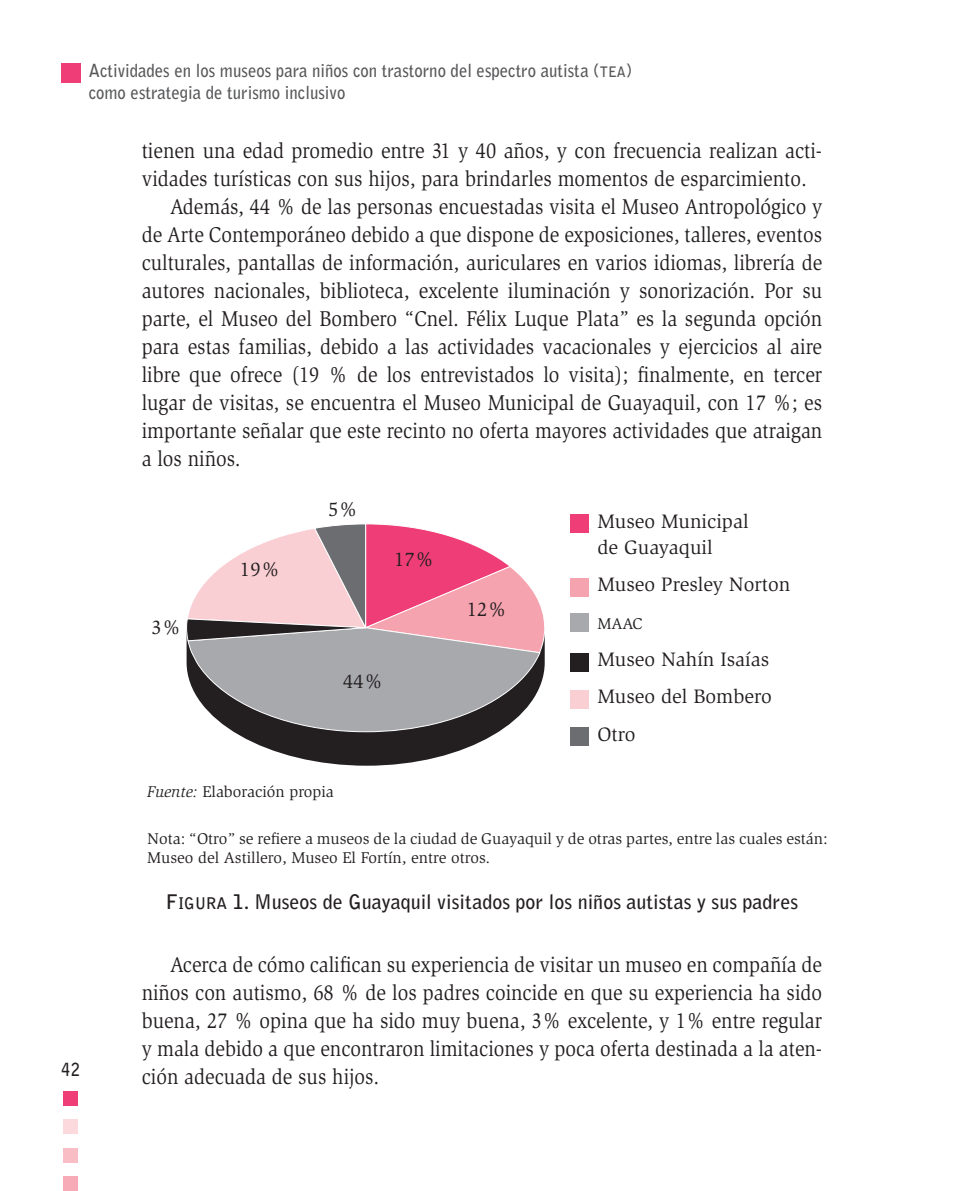
<style>
.page{position:relative;width:964px;height:1191px;background:#fff}
.page>*{position:absolute;margin:0;border:0;box-sizing:border-box;transform-origin:0 0}
.t1{font:22px/28px "Slimbach Std";color:#231f20;text-align:justify;scale:.9 1}
.t2{font:20px/37.4px "Slimbach Std";color:#231f20}
.t3{font:700 20px "Bell Gothic Std";color:#231f20}
.t4{font:700 18px/22px "Bell Gothic Std";color:#57585a;scale:.93 1}
.t5{font:700 18px "Bell Gothic Std";color:#231f20;scale:.87 1}
.t6{font:16px/19.2px "Slimbach Std";color:#231f20}
.t7{font:16px "Slimbach Std Book SC800";color:#231f20}
.s1{font-family:"Bell Gothic Std Bold SC800";font-weight:400;font-size:14.4px}
.s2{font-style:italic}
.s3{font-family:"Bell Gothic Std Bold SC800";font-weight:400}
.s4{font-family:"Bell Gothic Std Bold SC800";font-weight:400;font-size:16px}
</style>
<div class="page">
<div style="left:61px;top:63px;width:20px;height:20px;background:#ef3e77"></div>
<div style="left:64px;top:1091px;width:14px;height:14px;background:#ef3e77"></div>
<div style="left:64px;top:1176px;width:14px;height:15px;background:#f7abb7"></div>
<div style="left:64px;top:1119px;width:14px;height:15px;background:#fbd9dc"></div>
<div style="left:64px;top:1148px;width:14px;height:14px;background:#f8bdc5"></div>
<svg style="left:234px;top:732px;width:264px;height:33px"></svg>
<svg style="left:186px;top:524px;width:359px;height:208px;background:#c29fa9"></svg>
<div style="left:570px;top:514px;width:18px;height:19px;background:#ef3e77"></div>
<div style="left:570px;top:578px;width:18px;height:18px;background:#f6a3b0"></div>
<div style="left:570px;top:613px;width:18px;height:19px;background:#a8a9ad"></div>
<div style="left:570px;top:653px;width:18px;height:18px;background:#231f20"></div>
<div style="left:570px;top:690px;width:18px;height:18px;background:#facfd4"></div>
<div style="left:570px;top:727px;width:18px;height:18px;background:#6c6d70"></div>
<p class="t4" style="left:89px;top:59px;width:586px">Actividades en los museos para niños con trastorno del espectro autista (<span class="s1">TEA</span>) como estrategia de turismo inclusivo</p>
<p class="t1" style="left:142px;top:136px;width:757px">tienen una edad promedio entre 31 y 40 años, y con frecuencia realizan acti-</p>
<p class="t1" style="left:142px;top:164px;width:740px">vidades turísticas con sus hijos, para brindarles momentos de esparcimiento.</p>
<p class="t1" style="left:170px;top:192px;width:726px">Además, 44 % de las personas encuestadas visita el Museo Antropológico y</p>
<p class="t1" style="left:142px;top:220px;width:757px">de Arte Contemporáneo debido a que dispone de exposiciones, talleres, eventos</p>
<p class="t1" style="left:142px;top:248px;width:757px">culturales, pantallas de información, auriculares en varios idiomas, librería de</p>
<p class="t1" style="left:142px;top:276px;width:757px">autores nacionales, biblioteca, excelente iluminación y sonorización. Por su</p>
<p class="t1" style="left:142px;top:304px;width:757px">parte, el Museo del Bombero “Cnel. Félix Luque Plata” es la segunda opción</p>
<p class="t1" style="left:142px;top:332px;width:757px">para estas familias, debido a las actividades vacacionales y ejercicios al aire</p>
<p class="t1" style="left:142px;top:360px;width:757px">libre que ofrece (19 % de los entrevistados lo visita); finalmente, en tercer</p>
<p class="t1" style="left:142px;top:388px;width:757px">lugar de visitas, se encuentra el Museo Municipal de Guayaquil, con 17 %; es</p>
<p class="t1" style="left:142px;top:416px;width:757px">importante señalar que este recinto no oferta mayores actividades que atraigan</p>
<p class="t1" style="left:142px;top:444px;width:111px">a los niños.</p>
<p class="t2" style="left:152px;top:609px;width:31px">3%</p>
<p class="t2" style="left:240px;top:551px;width:42px">19%</p>
<p class="t2" style="left:328px;top:490px;width:31px">5%</p>
<p class="t2" style="left:394px;top:541px;width:42px">17%</p>
<p class="t2" style="left:343px;top:663px;width:42px">44%</p>
<p class="t2" style="left:467px;top:591px;width:42px">12%</p>
<p class="t2" style="left:597px;top:508px;width:153px;line-height:26px">Museo Municipal de Guayaquil</p>
<p class="t2" style="left:597px;top:566px;width:194px">Museo Presley Norton</p>
<p class="t7" style="left:597px;top:614px;width:47px">MAAC</p>
<p class="t2" style="left:597px;top:640px;width:176px">Museo Nahín Isaías<br>Museo del Bombero<br>Otro</p>
<p class="t5" style="left:61px;top:1058px;width:23px">42</p>
<p class="t6" style="left:147px;top:781px;width:188px"><span class="s2">Fuente:</span> Elaboración propia</p>
<p class="t6" style="left:147px;top:829px;width:682px">Nota: “Otro” se refiere a museos de la ciudad de Guayaquil y de otras partes, entre las cuales están:<br>Museo del Astillero, Museo El Fortín, entre otros.</p>
<p class="t3" style="left:166px;top:890px;width:634px"><span class="s3">F</span><span class="s4">IGURA</span> 1. Museos de Guayaquil visitados por los niños autistas y sus padres</p>
<p class="t1" style="left:142px;top:950px;width:757px;text-indent:28px">Acerca de cómo califican su experiencia de visitar un museo en compañía de niños con autismo, 68 % de los padres coincide en que su experiencia ha sido buena, 27 % opina que ha sido muy buena, 3% excelente, y 1% entre regular y mala debido a que encontraron limitaciones y poca oferta destinada a la aten&shy;ción adecuada de sus hijos.</p>
</div>
